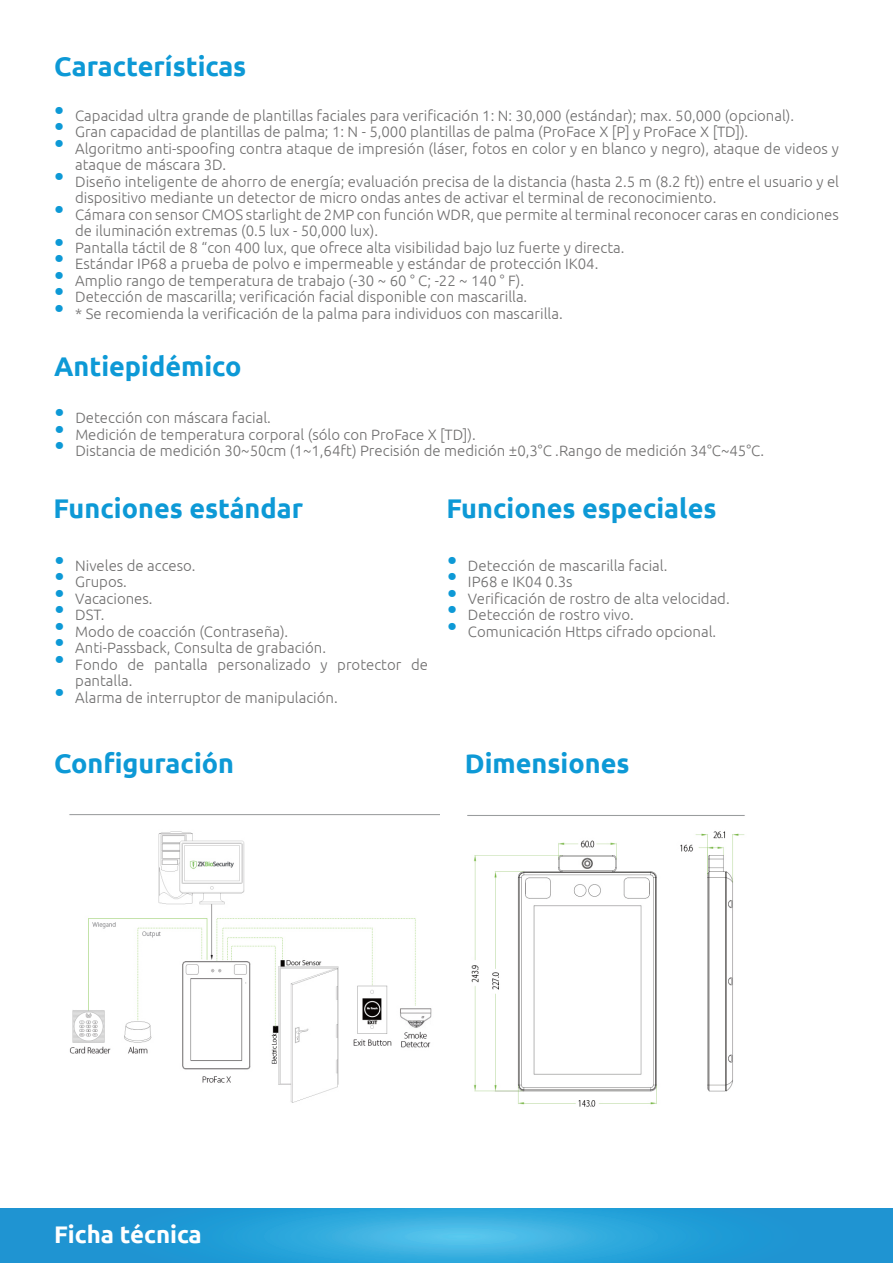
<style>
.page{position:relative;width:893px;height:1263px;background:#fff}
.page>*{position:absolute;margin:0;border:0;box-sizing:border-box;transform-origin:0 0}
.Especificaciones{font:700 27px "Ubuntu";color:#0d99d6}
.Pie_pag_ficha_tecnic{font:700 24px "Ubuntu";color:#fff}
.t1{font:300 15px/16.5px "Ubuntu";color:#706f6f}
.s1{font-size:30px;color:#0d99d6}
</style>
<div class="page">
<svg style="left:0;top:1209px;width:892px;height:54px"></svg>
<img style="left:467px;top:815px;width:278px;height:292px">
<img style="left:69px;top:814px;width:370px;height:289px">
<svg style="left:892px;top:1208px;width:1px;height:55px"></svg>
<p class="Especificaciones" style="left:54px;top:50px;width:194px">Características</p>
<p class="t1" style="left:54px;top:107px;width:742px"><span class="s1">•</span> Capacidad ultra grande de plantillas faciales para verificación 1: N: 30,000 (estándar); max. 50,000 (opcional).</p>
<p class="t1" style="left:54px;top:123px;width:696px"><span class="s1">•</span> Gran capacidad de plantillas de palma; 1: N - 5,000 plantillas de palma (ProFace X [P] y ProFace X [TD]).</p>
<p class="t1" style="left:75px;top:140px;width:765px;text-indent:-21px"><span class="s1">•</span> Algoritmo anti-spoofing contra ataque de impresión (láser, fotos en color y en blanco y negro), ataque de videos y ataque de máscara 3D.</p>
<p class="t1" style="left:75px;top:173px;width:765px;text-indent:-21px"><span class="s1">•</span> Diseño inteligente de ahorro de energía; evaluación precisa de la distancia (hasta 2.5 m (8.2 ft)) entre el usuario y el dispositivo mediante un detector de micro ondas antes de activar el terminal de reconocimiento.</p>
<p class="t1" style="left:75px;top:206px;width:765px;text-indent:-21px"><span class="s1">•</span> Cámara con sensor CMOS starlight de 2MP con función WDR, que permite al terminal reconocer caras en condiciones de iluminación extremas (0.5 lux - 50,000 lux).</p>
<p class="t1" style="left:54px;top:239px;width:572px"><span class="s1">•</span> Pantalla táctil de 8 “con 400 lux, que ofrece alta visibilidad bajo luz fuerte y directa.</p>
<p class="t1" style="left:54px;top:255px;width:546px"><span class="s1">•</span> Estándar IP68 a prueba de polvo e impermeable y estándar de protección IK04.</p>
<p class="t1" style="left:54px;top:272px;width:472px"><span class="s1">•</span> Amplio rango de temperatura de trabajo (-30 ~ 60 ° C; -22 ~ 140 ° F).</p>
<p class="t1" style="left:54px;top:288px;width:475px"><span class="s1">•</span> Detección de mascarilla; verificación facial disponible con mascarilla.</p>
<p class="t1" style="left:54px;top:305px;width:510px"><span class="s1">•</span> * Se recomienda la verificación de la palma para individuos con mascarilla.</p>
<p class="Especificaciones" style="left:54px;top:350px;width:189px">Antiepidémico</p>
<p class="t1" style="left:54px;top:409px;width:218px"><span class="s1">•</span> Detección con máscara facial.</p>
<p class="t1" style="left:54px;top:426px;width:423px"><span class="s1">•</span> Medición de temperatura corporal (sólo con ProFace X [TD]).</p>
<p class="t1" style="left:54px;top:442px;width:712px"><span class="s1">•</span> Distancia de medición 30~50cm (1~1,64ft) Precisión de medición ±0,3°C .Rango de medición 34°C~45°C.</p>
<p class="Especificaciones" style="left:54px;top:492px;width:251px">Funciones estándar</p>
<p class="Especificaciones" style="left:446px;top:492px;width:272px">Funciones especiales</p>
<p class="t1" style="left:54px;top:557px;width:143px"><span class="s1">•</span> Niveles de acceso.</p>
<p class="t1" style="left:54px;top:573px;width:74px"><span class="s1">•</span> Grupos.</p>
<p class="t1" style="left:54px;top:590px;width:100px"><span class="s1">•</span> Vacaciones.</p>
<p class="t1" style="left:54px;top:606px;width:52px"><span class="s1">•</span> DST.</p>
<p class="t1" style="left:54px;top:623px;width:236px"><span class="s1">•</span> Modo de coacción (Contraseña).</p>
<p class="t1" style="left:54px;top:639px;width:274px"><span class="s1">•</span> Anti-Passback, Consulta de grabación.</p>
<p class="t1" style="left:75px;top:656px;width:354px;text-indent:-21px"><span class="s1">•</span> Fondo de pantalla personalizado y protector de pantalla.</p>
<p class="t1" style="left:54px;top:689px;width:285px"><span class="s1">•</span> Alarma de interruptor de manipulación.</p>
<p class="t1" style="left:447px;top:557px;width:222px"><span class="s1">•</span> Detección de mascarilla facial.</p>
<p class="t1" style="left:447px;top:573px;width:127px"><span class="s1">•</span> IP68 e IK04 0.3s</p>
<p class="t1" style="left:447px;top:590px;width:285px"><span class="s1">•</span> Verificación de rostro de alta velocidad.</p>
<p class="t1" style="left:447px;top:606px;width:189px"><span class="s1">•</span> Detección de rostro vivo.</p>
<p class="t1" style="left:447px;top:623px;width:271px"><span class="s1">•</span> Comunicación Https cifrado opcional.</p>
<p class="Especificaciones" style="left:54px;top:747px;width:182px">Configuración</p>
<p class="Especificaciones" style="left:465px;top:747px;width:166px">Dimensiones</p>
<p class="Pie_pag_ficha_tecnic" style="left:54px;top:1220px;width:149px">Ficha técnica</p>
</div>
